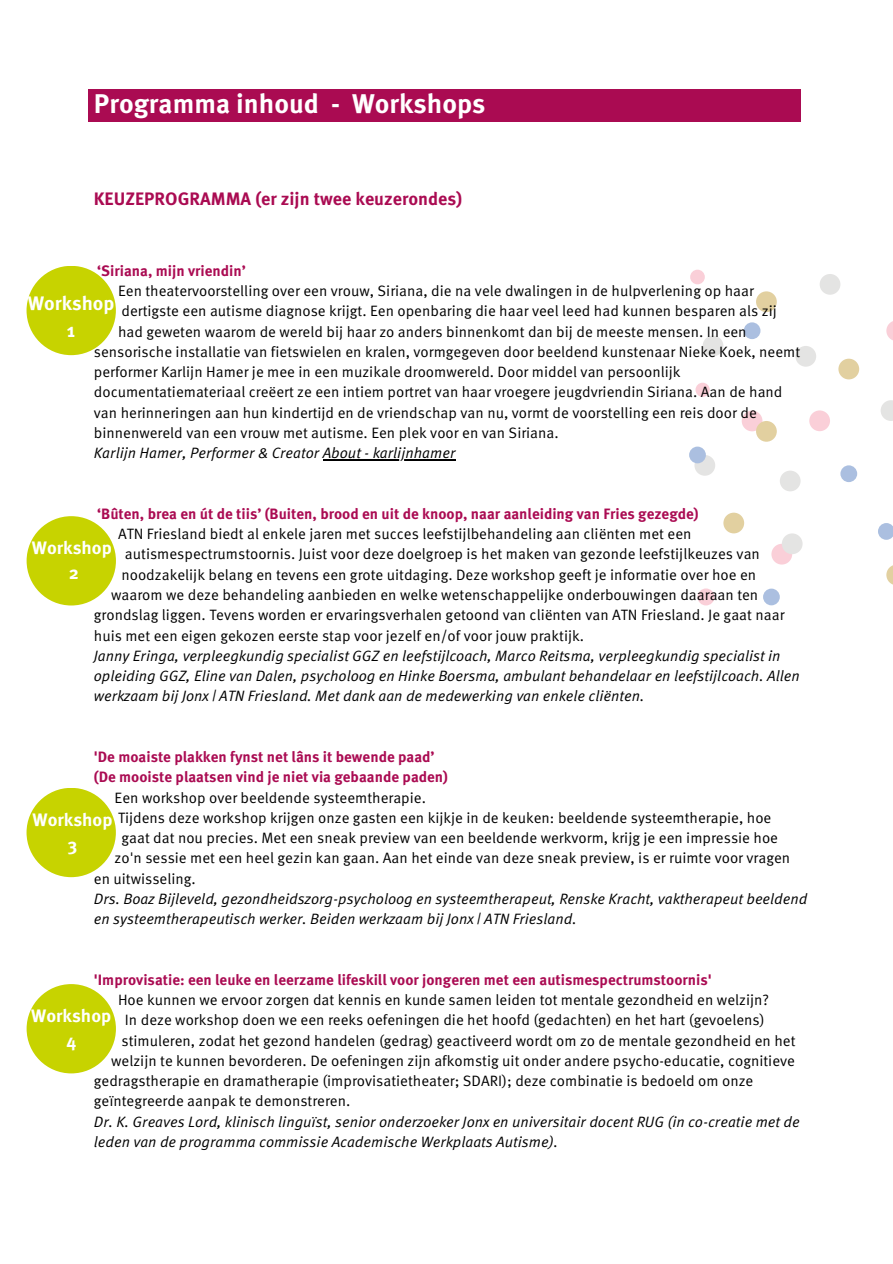
<style>
.page{position:relative;width:893px;height:1264px;background:#fff}
.page>*{position:absolute;margin:0;border:0;box-sizing:border-box;transform-origin:0 0}
.t1{font:700 27px "Meta OT";color:#fff}
.t2{font:700 19.5px "Meta OT";color:#fff}
.t3{font:700 18px "Meta OT";color:#aa0b52}
.t4{font:700 18px/24.8px "Meta OT";color:#fff;text-align:center}
.t5{font:15px/20.2px "Meta OT";color:#000}
.t6{font:italic 15px/20.2px "Meta OT";color:#000}
.t7{font:700 15px "Meta OT";color:#aa0b52}
</style>
<div class="page">
<div style="left:771px;top:544px;width:21px;height:20px;background:#facfd8;border-radius:50%"></div>
<div style="left:809px;top:410px;width:21px;height:21px;background:#facfd8;border-radius:50%"></div>
<div style="left:695px;top:383px;width:14px;height:14px;background:#facfd8;border-radius:50%"></div>
<div style="left:741px;top:410px;width:21px;height:21px;background:#facfd8;border-radius:50%"></div>
<svg style="left:886px;top:322px;width:6px;height:18px"></svg>
<div style="left:697px;top:588px;width:17px;height:17px;background:#facfd8;border-radius:50%"></div>
<div style="left:690px;top:270px;width:14px;height:14px;background:#facfd8;border-radius:50%"></div>
<div style="left:702px;top:335px;width:21px;height:21px;background:#e4e4e3;border-radius:50%"></div>
<div style="left:795px;top:346px;width:21px;height:21px;background:#e4e4e3;border-radius:50%"></div>
<div style="left:694px;top:455px;width:21px;height:21px;background:#e4e4e3;border-radius:50%"></div>
<div style="left:819px;top:274px;width:21px;height:21px;background:#e4e4e3;border-radius:50%"></div>
<div style="left:779px;top:470px;width:21px;height:21px;background:#e4e4e3;border-radius:50%"></div>
<svg style="left:881px;top:400px;width:11px;height:21px"></svg>
<div style="left:781px;top:533px;width:21px;height:21px;background:#e4e4e3;border-radius:50%"></div>
<div style="left:756px;top:421px;width:20px;height:21px;background:#e2d0a0;border-radius:50%"></div>
<div style="left:838px;top:359px;width:21px;height:20px;background:#e2d0a0;border-radius:50%"></div>
<svg style="left:886px;top:566px;width:6px;height:18px"></svg>
<div style="left:756px;top:291px;width:20px;height:21px;background:#e2d0a0;border-radius:50%"></div>
<div style="left:723px;top:512px;width:21px;height:21px;background:#e2d0a0;border-radius:50%"></div>
<div style="left:840px;top:465px;width:17px;height:17px;background:#abbfe0;border-radius:50%"></div>
<svg style="left:689px;top:446px;width:16px;height:17px"></svg>
<svg style="left:763px;top:588px;width:16px;height:17px"></svg>
<svg style="left:878px;top:523px;width:14px;height:17px"></svg>
<svg style="left:743px;top:322px;width:17px;height:17px"></svg>
<hr style="left:322px;top:459px;width:133px;height:1px;background:#000">
<div style="left:89px;top:90px;width:711px;height:31px;background:#aa0b52"></div>
<div style="left:27px;top:266px;width:89px;height:89px;background:#c7d300;border-radius:50%"></div>
<div style="left:27px;top:516px;width:89px;height:89px;background:#c7d300;border-radius:50%"></div>
<div style="left:27px;top:787px;width:89px;height:90px;background:#c7d300;border-radius:50%"></div>
<div style="left:27px;top:984px;width:89px;height:89px;background:#c7d300;border-radius:50%"></div>
<p class="t1" style="left:94px;top:87px;width:393px">Programma inhoud - Workshops</p>
<p class="t3" style="left:94px;top:187px;width:370px">KEUZEPROGRAMMA (er zijn twee keuzerondes)</p>
<p class="t7" style="left:97px;top:261px;width:150px">‘Siriana, mijn vriendin’</p>
<p class="t5" style="left:118px;top:281px;width:637px">Een theatervoorstelling over een vrouw, Siriana, die na vele dwalingen in de hulpverlening op haar</p>
<p class="t5" style="left:121px;top:301px;width:657px">dertigste een autisme diagnose krijgt. Een openbaring die haar veel leed had kunnen besparen als zij</p>
<p class="t5" style="left:94px;top:322px;width:707px;text-indent:24px">had geweten waarom de wereld bij haar zo anders binnenkomt dan bij de meeste mensen. In een sensorische installatie van fietswielen en kralen, vormgegeven door beeldend kunstenaar Nieke Koek, neemt performer Karlijn Hamer je mee in een muzikale droomwereld. Door middel van persoonlijk documentatiemateriaal creëert ze een intiem portret van haar vroegere jeugdvriendin Siriana. Aan de hand van herinneringen aan hun kindertijd en de vriendschap van nu, vormt de voorstelling een reis door de binnenwereld van een vrouw met autisme. Een plek voor en van Siriana.</p>
<p class="t6" style="left:94px;top:443px;width:363px">Karlijn Hamer, Performer &amp; Creator About - karlijnhamer</p>
<p class="t2" style="left:28px;top:291px;width:88px">Workshop</p>
<p class="t2" style="left:67px;top:318px;width:10px">1</p>
<p class="t7" style="left:97px;top:504px;width:603px">‘Bûten, brea en út de tiis’ (Buiten, brood en uit de knoop, naar aanleiding van Fries gezegde)</p>
<p class="t5" style="left:118px;top:524px;width:575px">ATN Friesland biedt al enkele jaren met succes leefstijlbehandeling aan cliënten met een</p>
<p class="t5" style="left:125px;top:544px;width:636px">autismespectrumstoornis. Juist voor deze doelgroep is het maken van gezonde leefstijlkeuzes van</p>
<p class="t5" style="left:121px;top:565px;width:636px">noodzakelijk belang en tevens een grote uitdaging. Deze workshop geeft je informatie over hoe en</p>
<p class="t5" style="left:94px;top:585px;width:692px;text-indent:17px">waarom we deze behandeling aanbieden en welke wetenschappelijke onderbouwingen daaraan ten grondslag liggen. Tevens worden er ervaringsverhalen getoond van cliënten van ATN Friesland. Je gaat naar huis met een eigen gekozen eerste stap voor jezelf en/of voor jouw praktijk.</p>
<p class="t6" style="left:94px;top:646px;width:707px">Janny Eringa, verpleegkundig specialist GGZ en leefstijlcoach, Marco Reitsma, verpleegkundig specialist in opleiding GGZ, Eline van Dalen, psycholoog en Hinke Boersma, ambulant behandelaar en leefstijlcoach. Allen werkzaam bij Jonx | ATN Friesland. Met dank aan de medewerking van enkele cliënten.</p>
<p class="t4" style="left:32px;top:536px;width:81px">Workshop</p>
<p class="t4" style="left:69px;top:561px;width:12px">2</p>
<p class="t7" style="left:94px;top:747px;width:342px">'De moaiste plakken fynst net lâns it bewende paad’</p>
<p class="t7" style="left:94px;top:767px;width:355px">(De mooiste plaatsen vind je niet via gebaande paden)</p>
<p class="t5" style="left:115px;top:787px;width:313px">Een workshop over beeldende systeemtherapie.</p>
<p class="t5" style="left:118px;top:808px;width:655px">Tijdens deze workshop krijgen onze gasten een kijkje in de keuken: beeldende systeemtherapie, hoe</p>
<p class="t5" style="left:121px;top:828px;width:658px">gaat dat nou precies. Met een sneak preview van een beeldende werkvorm, krijg je een impressie hoe</p>
<p class="t5" style="left:94px;top:848px;width:698px;text-indent:21px">zo'n sessie met een heel gezin kan gaan. Aan het einde van deze sneak preview, is er ruimte voor vragen en uitwisseling.</p>
<p class="t6" style="left:94px;top:889px;width:715px">Drs. Boaz Bijleveld, gezondheidszorg-psycholoog en systeemtherapeut, Renske Kracht, vaktherapeut beeldend en systeemtherapeutisch werker. Beiden werkzaam bij Jonx | ATN Friesland.</p>
<p class="t4" style="left:33px;top:807px;width:81px">Workshop<br>3</p>
<p class="t7" style="left:94px;top:970px;width:619px">'Improvisatie: een leuke en leerzame lifeskill voor jongeren met een autismespectrumstoornis'</p>
<p class="t5" style="left:118px;top:990px;width:652px">Hoe kunnen we ervoor zorgen dat kennis en kunde samen leiden tot mentale gezondheid en welzijn?</p>
<p class="t5" style="left:125px;top:1010px;width:641px">In deze workshop doen we een reeks oefeningen die het hoofd (gedachten) en het hart (gevoelens)</p>
<p class="t5" style="left:121px;top:1030px;width:675px">stimuleren, zodat het gezond handelen (gedrag) geactiveerd wordt om zo de mentale gezondheid en het</p>
<p class="t5" style="left:94px;top:1051px;width:702px;text-indent:17px">welzijn te kunnen bevorderen. De oefeningen zijn afkomstig uit onder andere psycho-educatie, cognitieve gedragstherapie en dramatherapie (improvisatietheater; SDARI); deze combinatie is bedoeld om onze geïntegreerde aanpak te demonstreren.</p>
<p class="t6" style="left:94px;top:1111px;width:707px">Dr. K. Greaves Lord, klinisch linguïst, senior onderzoeker Jonx en universitair docent RUG (in co-creatie met de leden van de programma commissie Academische Werkplaats Autisme).</p>
<p class="t4" style="left:31px;top:1003px;width:81px">Workshop<br>4</p>
</div>
